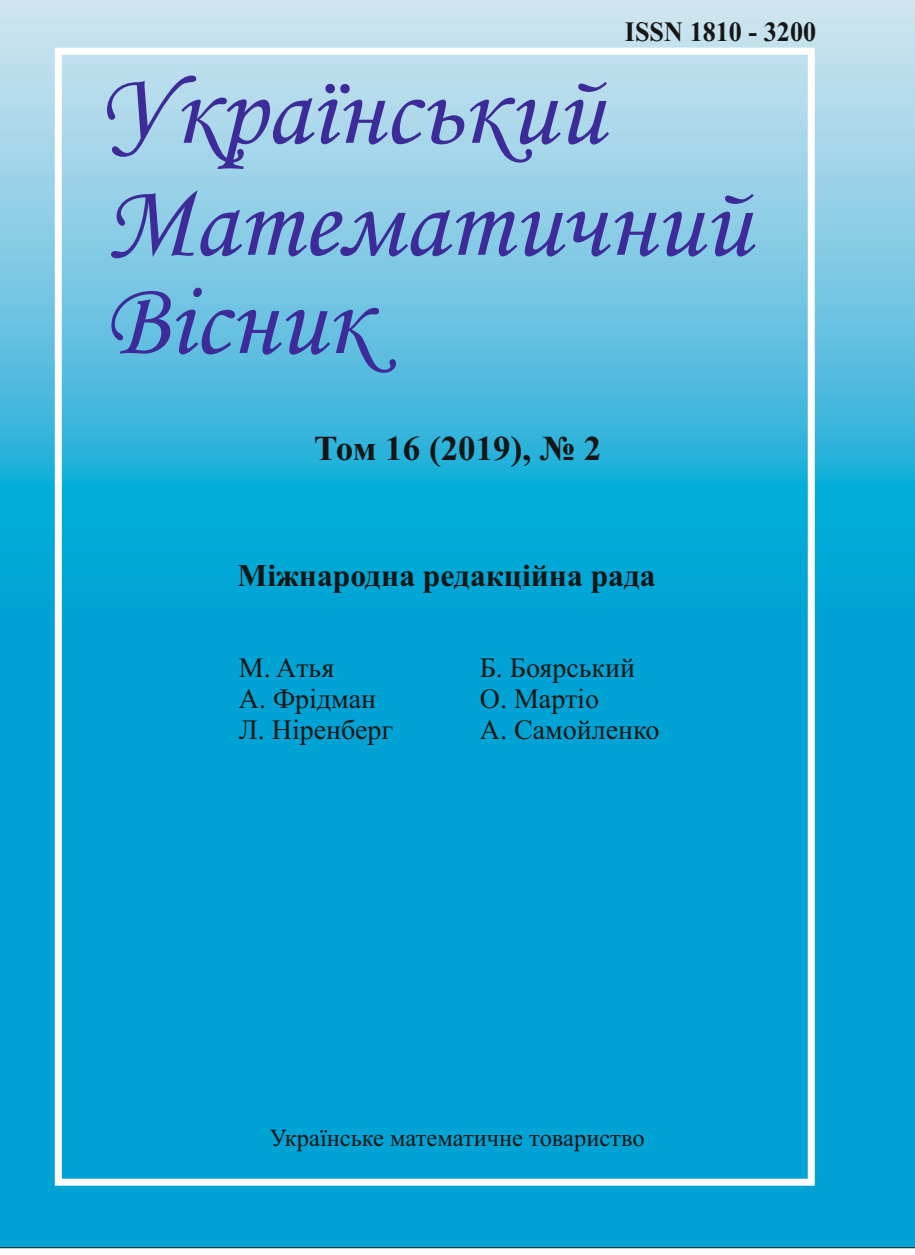
<style>
.page{position:relative;width:915px;height:1255px;background:#fff}
.page>*{position:absolute;margin:0;border:0;box-sizing:border-box;transform-origin:0 0}
.t1{font:105px/112px "Monotype Corsiva";color:#3c2b99}
.t2{font:700 35px "Times New Roman";color:#151616}
.t3{font:700 31.5px "Times New Roman";color:#151616}
.t4{font:28px "Times New Roman";color:#151616}
.t5{font:700 28px "Times New Roman";color:#151616;scale:.94 1}
.t6{font:24.5px "Times New Roman";color:#151616}
</style>
<div class="page">
<div style="left:0;top:622px;width:915px;height:626px;background:#00a3d4"></div>
<svg style="left:0;top:0;width:915px;height:622px;background:#63c3e1"></svg>
<div style="left:55px;top:48px;width:760px;height:1137px;border:7px solid #fff"></div>
<p class="t5" style="left:625px;top:22px;width:205px">ISSN 1810 - 3200</p>
<h1 class="t1" style="left:99px;top:64px;width:653px">Український<br>Математичний</h1>
<h1 class="t1" style="left:104px;top:274px;width:268px">Вісник</h1>
<p class="t2" style="left:314px;top:436px;width:289px">Том 16 (2019), № 2</p>
<p class="t3" style="left:238px;top:565px;width:419px">Міжнародна редакційна рада</p>
<p class="t4" style="left:239px;top:657px;width:97px">M. Aтья</p>
<p class="t4" style="left:239px;top:688px;width:139px">A. Фрiдман</p>
<p class="t4" style="left:239px;top:719px;width:156px">Л. Нiренберг</p>
<p class="t4" style="left:480px;top:657px;width:157px">Б. Боярський</p>
<p class="t4" style="left:480px;top:719px;width:181px">А. Самойленко</p>
<p class="t4" style="left:480px;top:688px;width:121px">O. Maртio</p>
<p class="t6" style="left:270px;top:1128px;width:376px">Українське математичне товариство</p>
</div>
